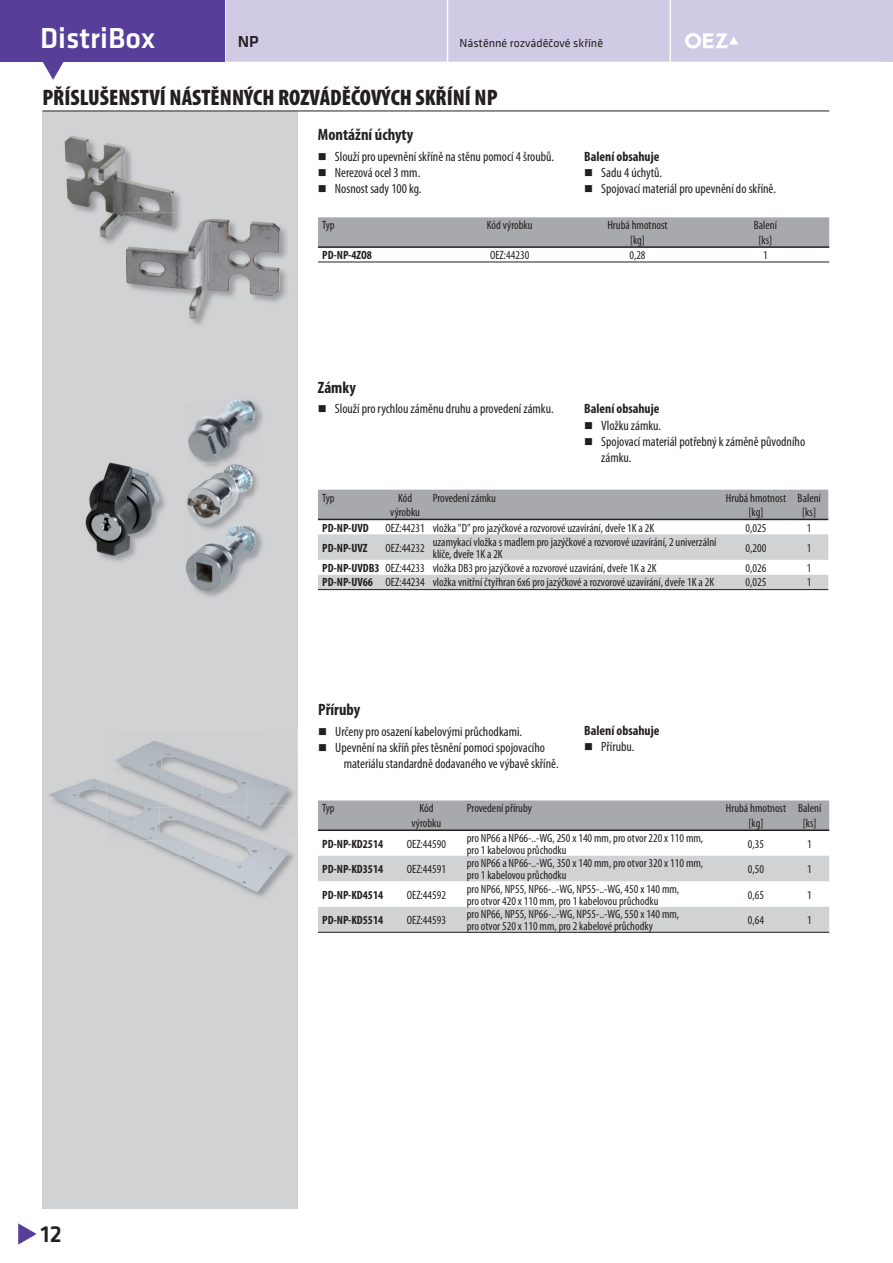
<style>
.page{position:relative;width:893px;height:1263px;background:#fff}
.page>*{position:absolute;margin:0;border:0;box-sizing:border-box;transform-origin:0 0}
.t1{font:500 30px "Klavika";color:#fff}
.t2{font:500 24px "Klavika";color:#231f20}
.t3{font:900 condensed 22.5px "Myriad Pro";color:#231f20}
.t4{font:700 condensed 16.5px "Myriad Pro";color:#231f20}
.t5{font:500 16.5px "Klavika";color:#231f20}
.t6{font:condensed 13.5px/16.2px "Myriad Pro";color:#231f20}
.t7{font:700 condensed 13.5px "Myriad Pro";color:#231f20}
.t8{font:condensed 12px/12px "Myriad Pro";color:#231f20}
.t9{font:700 condensed 12px "Myriad Pro";color:#231f20}
.t10{font:12px "Klavika";color:#231f20}
.s1{font-weight:700}
</style>
<div class="page">
<div style="left:42px;top:111px;width:256px;height:1098px;background:#d1d2d4"></div>
<div style="left:0;top:0;width:224px;height:62px;background:#573e99"></div>
<svg style="left:43px;top:62px;width:21px;height:18px"></svg>
<div style="left:226px;top:0;width:667px;height:62px;background:#d0cae4"></div>
<hr style="left:42px;top:111px;width:787px;height:1px;background:#231f20">
<svg style="left:18px;top:1223px;width:19px;height:22px"></svg>
<div style="left:318px;top:801px;width:511px;height:29px;background:#a8a9ad"></div>
<svg style="left:318px;top:856px;width:511px;height:76px"></svg>
<hr style="left:722px;top:830px;width:68px;height:1px;background:#231f20">
<hr style="left:318px;top:830px;width:404px;height:1px;background:#231f20">
<hr style="left:790px;top:830px;width:39px;height:1px;background:#231f20">
<hr style="left:318px;top:932px;width:511px;height:1px;background:#231f20">
<div style="left:318px;top:217px;width:511px;height:29px;background:#a8a9ad"></div>
<hr style="left:318px;top:246px;width:511px;height:2px;background:#231f20">
<hr style="left:318px;top:262px;width:511px;height:1px;background:#231f20">
<div style="left:318px;top:490px;width:510px;height:29px;background:#a8a9ad"></div>
<svg style="left:318px;top:534px;width:510px;height:55px"></svg>
<hr style="left:722px;top:519px;width:68px;height:1px;background:#231f20">
<hr style="left:318px;top:519px;width:404px;height:1px;background:#231f20">
<hr style="left:790px;top:519px;width:38px;height:1px;background:#231f20">
<hr style="left:318px;top:589px;width:510px;height:1px;background:#231f20">
<img style="left:186px;top:470px;width:68px;height:54px">
<img style="left:202px;top:533px;width:60px;height:64px">
<img style="left:186px;top:533px;width:72px;height:60px">
<img style="left:198px;top:524px;width:60px;height:9px">
<img style="left:104px;top:492px;width:61px;height:69px">
<img style="left:86px;top:463px;width:75px;height:95px">
<img style="left:65px;top:136px;width:76px;height:105px">
<img style="left:141px;top:184px;width:39px;height:29px">
<img style="left:123px;top:213px;width:57px;height:28px">
<img style="left:126px;top:218px;width:158px;height:105px">
<img style="left:126px;top:218px;width:57px;height:28px">
<img style="left:126px;top:218px;width:54px;height:23px">
<img style="left:50px;top:779px;width:56px;height:39px">
<img style="left:92px;top:818px;width:54px;height:26px">
<img style="left:146px;top:839px;width:144px;height:17px">
<img style="left:173px;top:856px;width:117px;height:39px">
<img style="left:106px;top:779px;width:53px;height:30px">
<img style="left:106px;top:809px;width:47px;height:32px">
<img style="left:153px;top:835px;width:91px;height:6px">
<img style="left:116px;top:741px;width:132px;height:32px">
<img style="left:290px;top:789px;width:4px;height:11px">
<img style="left:159px;top:779px;width:87px;height:26px">
<img style="left:246px;top:779px;width:44px;height:26px">
<img style="left:116px;top:805px;width:170px;height:30px">
<img style="left:205px;top:462px;width:44px;height:8px">
<img style="left:188px;top:399px;width:75px;height:63px">
<svg style="left:201px;top:462px;width:15px;height:3px"></svg>
<h1 class="t1" style="left:40px;top:20px;width:116px">DistriBox</h1>
<h3 class="t5" style="left:238px;top:32px;width:22px">NP</h3>
<p class="t10" style="left:459px;top:36px;width:145px">Nástěnné rozváděčové skříně</p>
<h3 class="t3" style="left:42px;top:84px;width:456px">PŘÍSLUŠENSTVÍ NÁSTĚNNÝCH ROZVÁDĚČOVÝCH SKŘÍNÍ NP</h3>
<h3 class="t4" style="left:318px;top:125px;width:97px">Montážní úchyty</h3>
<p class="t6" style="left:335px;top:149px;width:220px">Slouží pro upevnění skříně na stěnu pomocí 4 šroubů.<br>Nerezová ocel 3 mm.<br>Nosnost sady 100 kg.</p>
<p class="t7" style="left:584px;top:148px;width:77px">Balení obsahuje</p>
<p class="t6" style="left:601px;top:165px;width:176px">Sadu 4 úchytů.<br>Spojovací materiál pro upevnění do skříně.</p>
<p class="t8" style="left:322px;top:220px;width:14px">Typ</p>
<p class="t8" style="left:487px;top:220px;width:47px">Kód výrobku</p>
<p class="t8" style="left:607px;top:220px;width:62px">Hrubá hmotnost</p>
<p class="t8" style="left:754px;top:220px;width:25px">Balení</p>
<p class="t8" style="left:630px;top:235px;width:16px">[kg]</p>
<p class="t8" style="left:758px;top:235px;width:15px">[ks]</p>
<p class="t9" style="left:322px;top:248px;width:51px">PD-NP-4ZO8</p>
<p class="t8" style="left:490px;top:250px;width:41px">OEZ:44230</p>
<p class="t8" style="left:629px;top:250px;width:18px">0,28</p>
<p class="t8" style="left:763px;top:250px;width:6px">1</p>
<h3 class="t4" style="left:318px;top:378px;width:39px">Zámky</h3>
<p class="t6" style="left:335px;top:402px;width:220px">Slouží pro rychlou záměnu druhu a provedení zámku.</p>
<p class="t7" style="left:584px;top:401px;width:77px">Balení obsahuje</p>
<p class="t6" style="left:601px;top:418px;width:205px">Vložku zámku.<br>Spojovací materiál potřebný k záměně původního zámku.</p>
<p class="t8" style="left:322px;top:492px;width:14px">Typ</p>
<p class="t8" style="left:398px;top:492px;width:16px">Kód</p>
<p class="t8" style="left:433px;top:492px;width:65px">Provedení zámku</p>
<p class="t8" style="left:726px;top:492px;width:96px">Hrubá hmotnost Balení</p>
<p class="t8" style="left:390px;top:507px;width:31px">výrobku</p>
<p class="t8" style="left:748px;top:507px;width:16px">[kg]</p>
<p class="t8" style="left:802px;top:507px;width:15px">[ks]</p>
<p class="t9" style="left:322px;top:521px;width:48px">PD-NP-UVD</p>
<p class="t8" style="left:385px;top:523px;width:270px">OEZ:44231 vložka "D" pro jazýčkové a rozvorové uzavírání, dveře 1K a 2K</p>
<p class="t8" style="left:745px;top:523px;width:22px">0,025</p>
<p class="t8" style="left:807px;top:523px;width:6px">1</p>
<p class="t9" style="left:322px;top:540px;width:47px">PD-NP-UVZ</p>
<p class="t8" style="left:385px;top:542px;width:41px">OEZ:44232</p>
<p class="t8" style="left:433px;top:536px;width:285px">uzamykací vložka s madlem pro jazýčkové a rozvorové uzavírání, 2 univerzální klíče, dveře 1K a 2K</p>
<p class="t8" style="left:745px;top:542px;width:22px">0,200</p>
<p class="t8" style="left:807px;top:542px;width:6px">1</p>
<p class="t8" style="left:322px;top:563px;width:336px"><span class="s1">PD-NP-UVDB3</span> OEZ:44233 vložka DB3 pro jazýčkové a rozvorové uzavírání, dveře 1K a 2K</p>
<p class="t8" style="left:745px;top:563px;width:22px">0,026</p>
<p class="t8" style="left:807px;top:563px;width:6px">1</p>
<p class="t8" style="left:322px;top:577px;width:393px"><span class="s1">PD-NP-UV66</span> OEZ:44234 vložka vnitřní čtyřhran 6x6 pro jazýčkové a rozvorové uzavírání, dveře 1K a 2K</p>
<p class="t8" style="left:745px;top:577px;width:22px">0,025</p>
<p class="t8" style="left:807px;top:577px;width:6px">1</p>
<h3 class="t4" style="left:318px;top:700px;width:44px">Příruby</h3>
<p class="t6" style="left:335px;top:724px;width:188px">Určeny pro osazení kabelovými průchodkami.</p>
<p class="t6" style="left:335px;top:740px;width:211px">Upevnění na skříň přes těsnění pomoci spojovacího</p>
<p class="t6" style="left:344px;top:756px;width:216px">materiálu standardně dodavaného ve výbavě skříně.</p>
<p class="t7" style="left:584px;top:722px;width:77px">Balení obsahuje</p>
<p class="t6" style="left:601px;top:739px;width:35px">Přírubu.</p>
<h2 class="t2" style="left:41px;top:1219px;width:23px">12</h2>
<p class="t8" style="left:322px;top:803px;width:14px">Typ</p>
<p class="t8" style="left:419px;top:803px;width:16px">Kód</p>
<p class="t8" style="left:467px;top:803px;width:67px">Provedení příruby</p>
<p class="t8" style="left:726px;top:803px;width:97px">Hrubá hmotnost Balení</p>
<p class="t8" style="left:411px;top:818px;width:31px">výrobku</p>
<p class="t8" style="left:748px;top:818px;width:16px">[kg]</p>
<p class="t8" style="left:803px;top:818px;width:15px">[ks]</p>
<p class="t9" style="left:322px;top:837px;width:63px">PD-NP-KD2514</p>
<p class="t8" style="left:407px;top:839px;width:41px">OEZ:44590</p>
<p class="t8" style="left:467px;top:833px;width:238px">pro NP66 a NP66-..-WG, 250 x 140 mm, pro otvor 220 x 110 mm, pro 1 kabelovou průchodku</p>
<p class="t8" style="left:748px;top:839px;width:18px">0,35</p>
<p class="t8" style="left:807px;top:839px;width:6px">1</p>
<p class="t9" style="left:322px;top:862px;width:63px">PD-NP-KD3514</p>
<p class="t8" style="left:407px;top:864px;width:41px">OEZ:44591</p>
<p class="t8" style="left:467px;top:858px;width:238px">pro NP66 a NP66-..-WG, 350 x 140 mm, pro otvor 320 x 110 mm, pro 1 kabelovou průchodku</p>
<p class="t8" style="left:748px;top:864px;width:18px">0,50</p>
<p class="t8" style="left:807px;top:864px;width:6px">1</p>
<p class="t9" style="left:322px;top:887px;width:63px">PD-NP-KD4514</p>
<p class="t8" style="left:407px;top:889px;width:41px">OEZ:44592</p>
<p class="t8" style="left:467px;top:883px;width:214px">pro NP66, NP55, NP66-..-WG, NP55-..-WG, 450 x 140 mm, pro otvor 420 x 110 mm, pro 1 kabelovou průchodku</p>
<p class="t8" style="left:748px;top:889px;width:18px">0,65</p>
<p class="t8" style="left:807px;top:889px;width:6px">1</p>
<p class="t9" style="left:322px;top:913px;width:63px">PD-NP-KD5514</p>
<p class="t8" style="left:407px;top:915px;width:41px">OEZ:44593</p>
<p class="t8" style="left:467px;top:909px;width:214px">pro NP66, NP55, NP66-..-WG, NP55-..-WG, 550 x 140 mm, pro otvor 520 x 110 mm, pro 2 kabelové průchodky</p>
<p class="t8" style="left:748px;top:915px;width:18px">0,64</p>
<p class="t8" style="left:807px;top:915px;width:6px">1</p>
</div>
